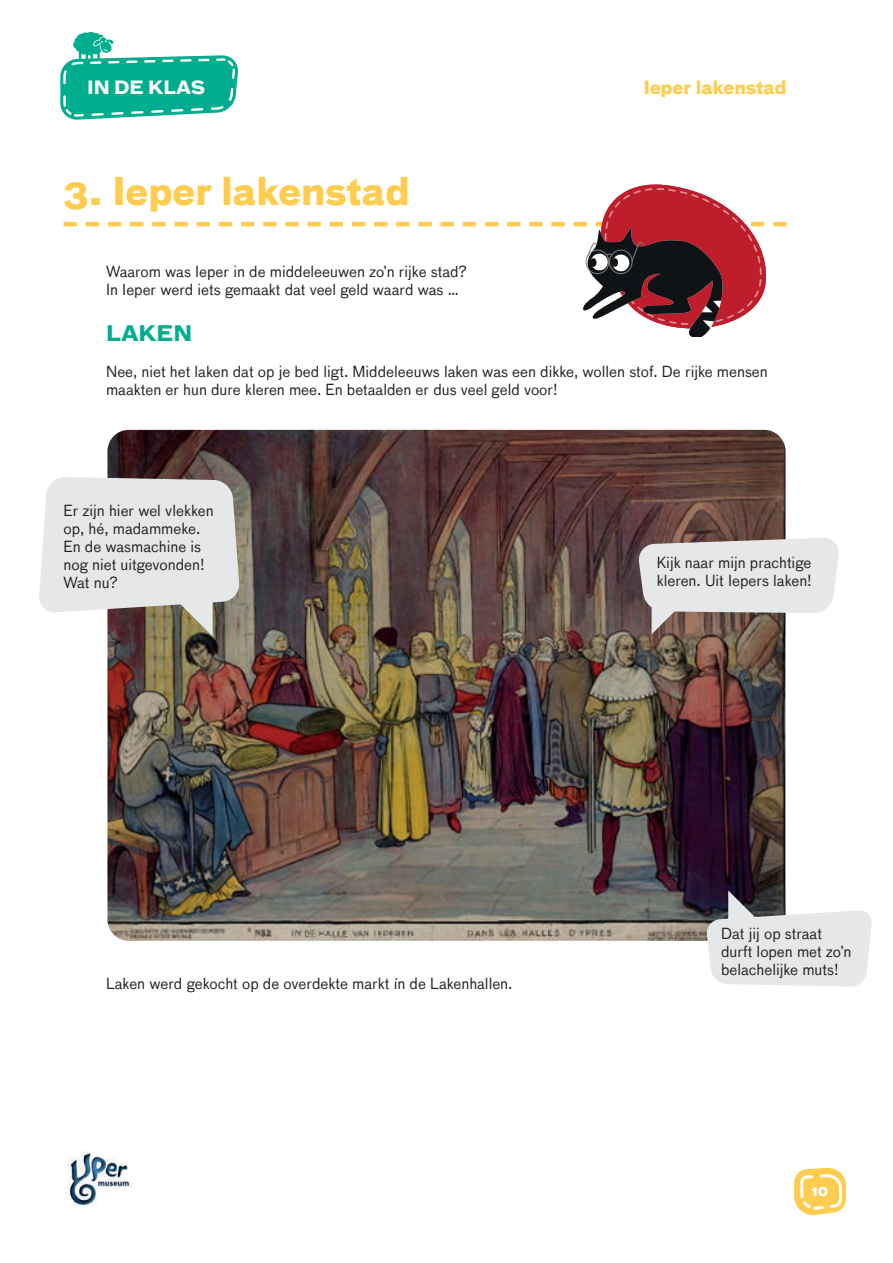
<style>
.page{position:relative;width:893px;height:1263px;background:#fff}
.page>*{position:absolute;margin:0;border:0;box-sizing:border-box;transform-origin:0 0}
.t1{font:700 37.5px "Bau";color:#fecc4e}
.t2{font:700 21px "Bau";color:#00ad8e}
.t3{font:700 18px "Bau";color:#fecc4e}
.t4{font:700 17.85px "Bau";color:#fff}
.t5{font:15px/18px "Bau";color:#231f20}
.t6{font:700 15px "Bau";color:#fff}
</style>
<div class="page">
<svg style="left:794px;top:1167px;width:53px;height:49px"></svg>
<img style="left:67px;top:1151px;width:66px;height:55px">
<svg style="left:60px;top:31px;width:178px;height:86px"></svg>
<img style="left:107px;top:430px;width:678px;height:511px">
<svg style="left:39px;top:477px;width:201px;height:159px"></svg>
<svg style="left:706px;top:890px;width:166px;height:97px"></svg>
<svg style="left:638px;top:538px;width:201px;height:96px"></svg>
<svg style="left:64px;top:184px;width:722px;height:152px"></svg>
<p class="t4" style="left:87px;top:75px;width:120px">IN DE KLAS</p>
<p class="t3" style="left:643px;top:75px;width:144px">Ieper lakenstad</p>
<h1 class="t1" style="left:64px;top:165px;width:348px">3. Ieper lakenstad</h1>
<p class="t5" style="left:106px;top:262px;width:362px">Waarom was Ieper in de middeleeuwen zo’n rijke stad?<br>In Ieper werd iets gemaakt dat veel geld waard was …</p>
<h2 class="t2" style="left:106px;top:319px;width:88px">LAKEN</h2>
<p class="t5" style="left:106px;top:363px;width:663px">Nee, niet het laken dat op je bed ligt. Middeleeuws laken was een dikke, wollen stof. De rijke mensen maakten er hun dure kleren mee. En betaalden er dus veel geld voor!</p>
<p class="t5" style="left:64px;top:502px;width:152px">Er zijn hier wel vlekken op, hé, madammeke.<br>En de wasmachine is nog niet uitgevonden!<br>Wat nu?</p>
<p class="t5" style="left:106px;top:975px;width:408px">Laken werd gekocht op de overdekte markt ín de Lakenhallen.</p>
<p class="t5" style="left:657px;top:554px;width:157px">Kijk naar mijn prachtige kleren. Uit Iepers laken!</p>
<p class="t5" style="left:721px;top:924px;width:132px">Dat jij op straat durft lopen met zo’n belachelijke muts!</p>
<p class="t6" style="left:812px;top:1180px;width:18px">10</p>
</div>
